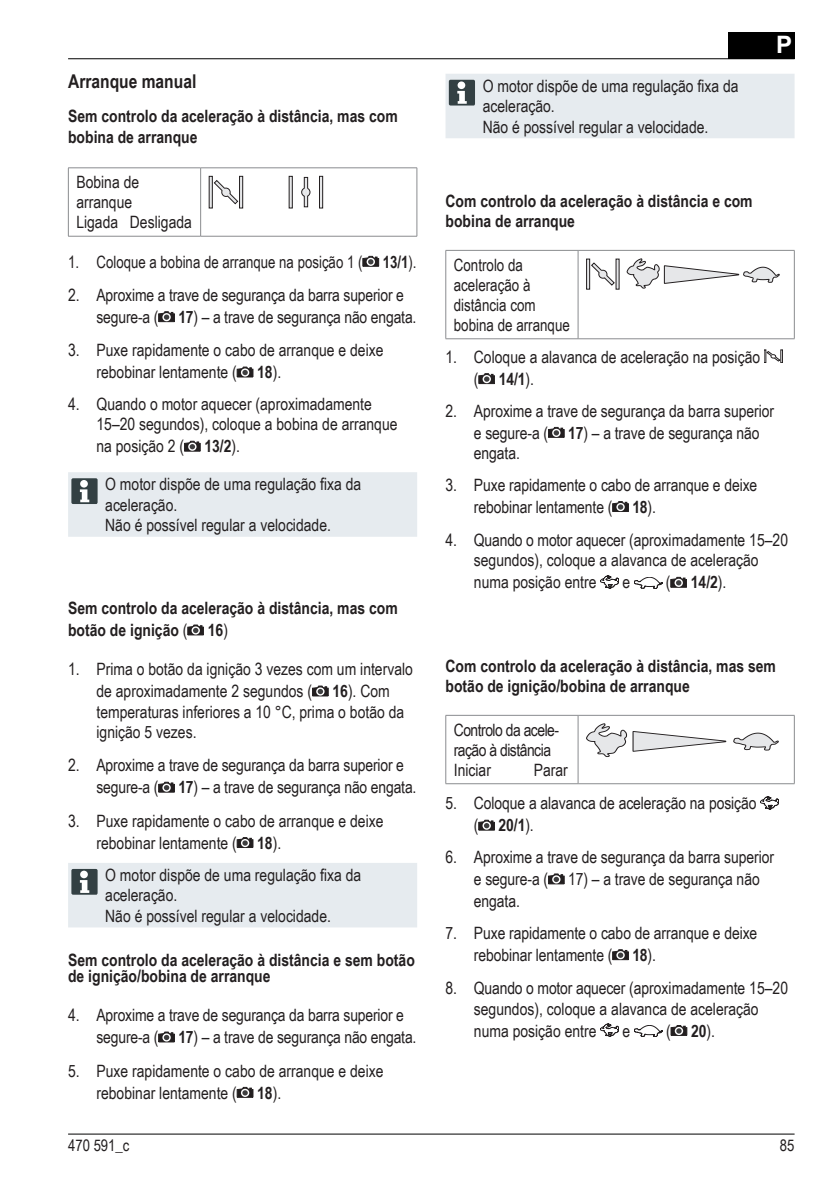
<style>
.page{position:relative;width:840px;height:1191px;background:#fff}
.page>*{position:absolute;margin:0;border:0;box-sizing:border-box;transform-origin:0 0}
.t1{font:700 24px "Arial";color:#fff}
.t2{font:700 19px "Arial Narrow";color:#231f20}
.t3{font:17px/22px "Arial Narrow";color:#231f20}
.t4{font:700 17px/20.4px "Arial Narrow";color:#231f20}
.t5{font:17px/20px "Arial Narrow";color:#231f20;scale:.96 1}
.t6{font:17px "Arial Narrow";color:#231f20;scale:.95 1}
.t7{font:17px/20px "Arial Narrow";letter-spacing:-.03em;color:#231f20}
.t8{font:16px "Arial Narrow";color:#231f20}
.s1{font-weight:700}
.s2{font-weight:400}
</style>
<div class="page">
<div style="left:727px;top:32px;width:67px;height:27px;background:#000"></div>
<hr style="left:68px;top:1133px;width:726px;height:1px;background:#000">
<hr style="left:68px;top:58px;width:726px;height:1px;background:#000">
<hr style="left:68px;top:167px;width:132px;height:1px;background:#8a8c8f">
<hr style="left:68px;top:168px;width:1px;height:68px;background:#8a8c8f">
<hr style="left:200px;top:167px;width:217px;height:1px;background:#8a8c8f">
<hr style="left:200px;top:168px;width:1px;height:68px;background:#8a8c8f">
<hr style="left:416px;top:168px;width:1px;height:68px;background:#8a8c8f">
<hr style="left:68px;top:236px;width:132px;height:1px;background:#8a8c8f">
<hr style="left:200px;top:236px;width:217px;height:1px;background:#8a8c8f">
<div style="left:319px;top:176px;width:4px;height:32px;border:1px solid #231f20"></div>
<svg style="left:301px;top:177px;width:10px;height:30px"></svg>
<div style="left:303px;top:195px;width:5px;height:12px;border:1px solid #231f20"></div>
<hr style="left:209px;top:176px;width:3px;height:32px;background:#e6e7e9">
<div style="left:208px;top:176px;width:5px;height:32px;border:1px solid #231f20"></div>
<div style="left:239px;top:176px;width:4px;height:32px;border:1px solid #231f20"></div>
<svg style="left:213px;top:180px;width:26px;height:25px"></svg>
<svg style="left:362px;top:256px;width:17px;height:11px"></svg>
<svg style="left:158px;top:311px;width:17px;height:11px"></svg>
<svg style="left:237px;top:367px;width:16px;height:10px"></svg>
<svg style="left:184px;top:441px;width:16px;height:10px"></svg>
<div style="left:68px;top:472px;width:349px;height:65px;background:#e6ebef"></div>
<div style="left:80px;top:480px;width:8px;height:7px;background:#fff;border-radius:50%"></div>
<svg style="left:187px;top:624px;width:17px;height:11px"></svg>
<svg style="left:312px;top:685px;width:16px;height:11px"></svg>
<svg style="left:158px;top:782px;width:17px;height:10px"></svg>
<svg style="left:237px;top:837px;width:16px;height:11px"></svg>
<div style="left:68px;top:863px;width:349px;height:64px;background:#e6ebef"></div>
<div style="left:80px;top:870px;width:8px;height:8px;background:#fff;border-radius:50%"></div>
<svg style="left:158px;top:1031px;width:17px;height:11px"></svg>
<svg style="left:237px;top:1087px;width:16px;height:10px"></svg>
<div style="left:445px;top:74px;width:349px;height:64px;background:#e6ebef"></div>
<div style="left:457px;top:81px;width:8px;height:8px;background:#fff;border-radius:50%"></div>
<hr style="left:445px;top:250px;width:132px;height:1px;background:#8a8c8f">
<hr style="left:445px;top:251px;width:1px;height:87px;background:#8a8c8f">
<hr style="left:577px;top:250px;width:217px;height:1px;background:#8a8c8f">
<hr style="left:577px;top:251px;width:1px;height:87px;background:#8a8c8f">
<hr style="left:793px;top:251px;width:1px;height:87px;background:#8a8c8f">
<hr style="left:445px;top:338px;width:132px;height:1px;background:#8a8c8f">
<hr style="left:577px;top:338px;width:217px;height:1px;background:#8a8c8f">
<svg style="left:626px;top:258px;width:153px;height:31px"></svg>
<svg style="left:586px;top:258px;width:3px;height:32px"></svg>
<svg style="left:615px;top:258px;width:4px;height:32px"></svg>
<svg style="left:590px;top:262px;width:25px;height:24px"></svg>
<svg style="left:764px;top:350px;width:18px;height:13px"></svg>
<svg style="left:478px;top:373px;width:16px;height:11px"></svg>
<svg style="left:548px;top:427px;width:16px;height:11px"></svg>
<svg style="left:612px;top:501px;width:16px;height:11px"></svg>
<svg style="left:600px;top:575px;width:18px;height:13px"></svg>
<svg style="left:634px;top:577px;width:28px;height:11px"></svg>
<svg style="left:670px;top:577px;width:16px;height:10px"></svg>
<hr style="left:445px;top:715px;width:132px;height:1px;background:#8a8c8f">
<hr style="left:445px;top:715px;width:1px;height:68px;background:#8a8c8f">
<hr style="left:577px;top:715px;width:217px;height:1px;background:#8a8c8f">
<hr style="left:577px;top:715px;width:1px;height:68px;background:#8a8c8f">
<hr style="left:793px;top:715px;width:1px;height:68px;background:#8a8c8f">
<hr style="left:445px;top:783px;width:132px;height:1px;background:#8a8c8f">
<hr style="left:577px;top:783px;width:217px;height:1px;background:#8a8c8f">
<svg style="left:733px;top:732px;width:45px;height:19px"></svg>
<svg style="left:586px;top:723px;width:140px;height:34px"></svg>
<svg style="left:760px;top:796px;width:18px;height:13px"></svg>
<svg style="left:478px;top:819px;width:16px;height:11px"></svg>
<svg style="left:548px;top:873px;width:16px;height:11px"></svg>
<svg style="left:612px;top:949px;width:16px;height:11px"></svg>
<svg style="left:600px;top:1023px;width:18px;height:13px"></svg>
<svg style="left:634px;top:1025px;width:28px;height:11px"></svg>
<svg style="left:670px;top:1025px;width:16px;height:10px"></svg>
<p class="t2" style="left:68px;top:66px;width:130px">Arranque manual</p>
<p class="t4" style="left:68px;top:105px;width:331px">Sem controlo da aceleração à distância, mas com bobina de arranque</p>
<p class="t3" style="left:76px;top:172px;width:117px;line-height:20px">Bobina de arranque<br>Ligada Desligada</p>
<p class="t6" style="left:68px;top:249px;width:368px">1. Coloque a bobina de arranque na posição 1 ( <span class="s1">13/1</span>).</p>
<p class="t3" style="left:96px;top:283px;width:321px;text-indent:-28px">2. Aproxime a trave de segurança da barra superior e segure-a ( <span class="s1">17</span>) – a trave de segurança não engata.</p>
<p class="t3" style="left:96px;top:338px;width:288px;text-indent:-28px">3. Puxe rapidamente o cabo de arranque e deixe rebobinar lentamente ( <span class="s1">18</span>).</p>
<p class="t3" style="left:96px;top:393px;width:302px;line-height:20.4px;text-indent:-28px">4. Quando o motor aquecer (aproximadamente<br>15–20 segundos), coloque a bobina de arranque</p>
<p class="t3" style="left:96px;top:435px;width:145px">na posição 2 ( <span class="s1">13/2</span>).</p>
<p class="t3" style="left:105px;top:473px;width:257px;line-height:20.4px">O motor dispõe de uma regulação fixa da aceleração.<br>Não é possível regular a velocidade.</p>
<p class="t4" style="left:68px;top:596px;width:331px;line-height:22px">Sem controlo da aceleração à distância, mas com botão de ignição <span class="s2">(</span> 16<span class="s2">)</span></p>
<p class="t3" style="left:68px;top:657px;width:346px;text-align:center">1. Prima o botão da ignição 3 vezes com um intervalo de aproximadamente 2 segundos ( <span class="s1">16</span>). Com</p>
<p class="t3" style="left:96px;top:701px;width:309px;line-height:20.4px">temperaturas inferiores a 10 °C, prima o botão da ignição 5 vezes.</p>
<p class="t3" style="left:96px;top:753px;width:321px;text-indent:-28px">2. Aproxime a trave de segurança da barra superior e segure-a ( <span class="s1">17</span>) – a trave de segurança não engata.</p>
<p class="t3" style="left:96px;top:809px;width:288px;text-indent:-28px">3. Puxe rapidamente o cabo de arranque e deixe rebobinar lentamente ( <span class="s1">18</span>).</p>
<p class="t3" style="left:105px;top:864px;width:257px;line-height:20.4px">O motor dispõe de uma regulação fixa da aceleração.<br>Não é possível regular a velocidade.</p>
<p class="t4" style="left:68px;top:951px;width:348px;line-height:16px">Sem controlo da aceleração à distância e sem botão de ignição/bobina de arranque</p>
<p class="t3" style="left:96px;top:1003px;width:321px;text-indent:-28px">4. Aproxime a trave de segurança da barra superior e segure-a ( <span class="s1">17</span>) – a trave de segurança não engata.</p>
<p class="t3" style="left:96px;top:1059px;width:288px;text-indent:-28px">5. Puxe rapidamente o cabo de arranque e deixe rebobinar lentamente ( <span class="s1">18</span>).</p>
<p class="t3" style="left:482px;top:75px;width:257px;line-height:20.4px">O motor dispõe de uma regulação fixa da aceleração.<br>Não é possível regular a velocidade.</p>
<h1 class="t1" style="left:775px;top:29px;width:18px">P</h1>
<p class="t4" style="left:445px;top:190px;width:308px">Com controlo da aceleração à distância e com bobina de arranque</p>
<p class="t5" style="left:453px;top:254px;width:122px">Controlo da aceleração à distância com bobina de arranque</p>
<p class="t3" style="left:473px;top:345px;width:287px;text-indent:-28px">1. Coloque a alavanca de aceleração na posição ( <span class="s1">14/1</span>).</p>
<p class="t3" style="left:473px;top:399px;width:301px;text-indent:-28px">2. Aproxime a trave de segurança da barra superior e segure-a ( <span class="s1">17</span>) – a trave de segurança não</p>
<p class="t3" style="left:473px;top:441px;width:48px">engata.</p>
<p class="t3" style="left:473px;top:473px;width:285px;text-indent:-28px">3. Puxe rapidamente o cabo de arranque e deixe rebobinar lentamente ( <span class="s1">18</span>).</p>
<p class="t3" style="left:445px;top:529px;width:344px;line-height:20.4px;text-align:center">4. Quando o motor aquecer (aproximadamente 15–20 segundos), coloque a alavanca de aceleração</p>
<p class="t3" style="left:473px;top:571px;width:124px">numa posição entre</p>
<p class="t3" style="left:622px;top:571px;width:9px">e</p>
<p class="t4" style="left:665px;top:571px;width:62px"><span class="s2">(</span> 14/2<span class="s2">).</span></p>
<p class="t4" style="left:445px;top:655px;width:332px">Com controlo da aceleração à distância, mas sem botão de ignição/bobina de arranque</p>
<p class="t7" style="left:453px;top:719px;width:107px">Controlo da acele&shy;ração à distância<br>Iniciar</p>
<p class="t3" style="left:533px;top:758px;width:36px">Parar</p>
<p class="t3" style="left:473px;top:791px;width:284px;text-indent:-28px">5. Coloque a alavanca de aceleração na posição ( <span class="s1">20/1</span>).</p>
<p class="t3" style="left:473px;top:845px;width:301px;text-indent:-28px">6. Aproxime a trave de segurança da barra superior e segure-a ( 17) – a trave de segurança não engata.</p>
<p class="t3" style="left:473px;top:921px;width:285px;text-indent:-28px">7. Puxe rapidamente o cabo de arranque e deixe rebobinar lentamente ( <span class="s1">18</span>).</p>
<p class="t3" style="left:445px;top:977px;width:344px;line-height:20.4px;text-align:center">8. Quando o motor aquecer (aproximadamente 15–20 segundos), coloque a alavanca de aceleração</p>
<p class="t3" style="left:473px;top:1019px;width:124px">numa posição entre</p>
<p class="t3" style="left:622px;top:1019px;width:9px">e</p>
<p class="t3" style="left:665px;top:1019px;width:50px">( <span class="s1">20</span>).</p>
<p class="t8" style="left:68px;top:1133px;width:63px">470 591_c</p>
<p class="t8" style="left:779px;top:1133px;width:16px">85</p>
</div>
